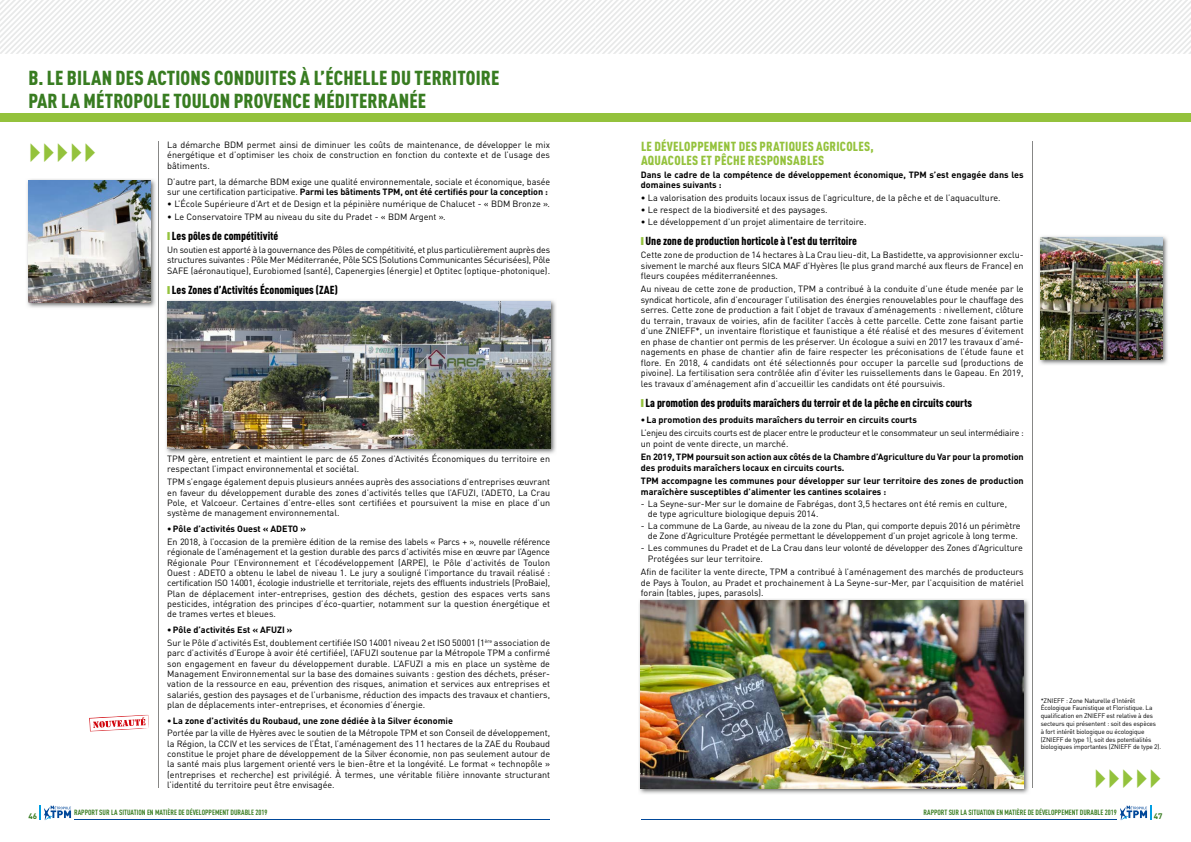
<style>
.page{position:relative;width:1191px;height:842px;background:#fff}
.page>*{position:absolute;margin:0;border:0;box-sizing:border-box;transform-origin:0 0}
.t1{font:900 condensed 20px/23px "DIN Pro";letter-spacing:.01em;color:#387c21}
.t2{font:900 condensed 13px/14px "DIN Pro";letter-spacing:.02em;color:#94c23c}
.t3{font:900 condensed 11.5px "DIN Pro";color:#000}
.t4{font:9px/10.3px "DIN Pro";color:#000;text-align:justify}
.t5{font:700 9px/10.5px "DIN Pro";color:#000}
.t6{font:9px/10.5px "DIN Pro";letter-spacing:-.02em;color:#000}
.t7{font:700 8px "DIN Pro";color:#387c21}
.t8{font:700 condensed 7.5px "DIN Pro";color:#387c21}
.t9{font:6.5px/7.8px "DIN Pro";letter-spacing:-.02em;color:#000}
.s1{font-weight:700}
</style>
<div class="page">
<hr style="left:641px;top:819px;width:475px;height:1px;background:#004799">
<svg style="left:1119px;top:805px;width:32px;height:15px"></svg>
<div style="left:595px;top:113px;width:596px;height:9px;background:#94c23c"></div>
<hr style="left:1032px;top:142px;width:1px;height:646px;background:#878786">
<hr style="left:75px;top:819px;width:475px;height:1px;background:#004799">
<svg style="left:39px;top:805px;width:32px;height:15px"></svg>
<div style="left:0;top:113px;width:595px;height:9px;background:#94c23c"></div>
<hr style="left:158px;top:142px;width:1px;height:646px;background:#878786">
<svg style="left:0;top:0;width:1191px;height:54px"></svg>
<img style="left:639px;top:599px;width:390px;height:195px">
<img style="left:641px;top:601px;width:382px;height:187px">
<img style="left:166px;top:300px;width:390px;height:154px">
<img style="left:167px;top:301px;width:383px;height:148px">
<img style="left:27px;top:179px;width:129px;height:129px">
<img style="left:28px;top:180px;width:122px;height:122px">
<svg style="left:89px;top:715px;width:60px;height:17px"></svg>
<img style="left:1039px;top:236px;width:129px;height:129px">
<img style="left:1040px;top:237px;width:122px;height:122px">
<h1 class="t1" style="left:29px;top:64px;width:472px">B. LE BILAN DES ACTIONS CONDUITES À L’ÉCHELLE DU TERRITOIRE<br>PAR LA MÉTROPOLE TOULON PROVENCE MÉDITERRANÉE</h1>
<p class="t4" style="left:167px;top:139px;width:384px">La démarche BDM permet ainsi de diminuer les coûts de maintenance, de développer le mix énergétique et d’optimiser les choix de construction en fonction du contexte et de l’usage des bâtiments.</p>
<p class="t4" style="left:167px;top:176px;width:384px">D’autre part, la démarche BDM exige une qualité environnementale, sociale et économique, basée sur une certification participative. <span class="s1">Parmi les bâtiments TPM, ont été certifiés pour la conception :</span></p>
<p class="t4" style="left:167px;top:198px;width:384px">• L’École Supérieure d’Art et de Design et la pépinière numérique de Chalucet - « BDM Bronze ».</p>
<p class="t4" style="left:167px;top:210px;width:280px">• Le Conservatoire TPM au niveau du site du Pradet - « BDM Argent ».</p>
<p class="t3" style="left:172px;top:227px;width:108px">Les pôles de compétitivité</p>
<p class="t4" style="left:167px;top:244px;width:384px">Un soutien est apporté à la gouvernance des Pôles de compétitivité, et plus particulièrement auprès des structures suivantes : Pôle Mer Méditerranée, Pôle SCS (Solutions Communicantes Sécurisées), Pôle SAFE (aéronautique), Eurobiomed (santé), Capenergies (énergie) et Optitec (optique-photonique).</p>
<p class="t3" style="left:172px;top:281px;width:167px">Les Zones d’Activités Économiques (ZAE)</p>
<p class="t7" style="left:28px;top:810px;width:10px">46</p>
<p class="t4" style="left:167px;top:452px;width:384px">TPM gère, entretient et maintient le parc de 65 Zones d’Activités Économiques du territoire en respectant l’impact environnemental et sociétal.</p>
<p class="t4" style="left:167px;top:476px;width:384px">TPM s’engage également depuis plusieurs années auprès des associations d’entreprises œuvrant en faveur du développement durable des zones d’activités telles que l’AFUZI, l’ADETO, La Crau Pole, et Valcoeur. Certaines d’entre-elles sont certifiées et poursuivent la mise en place d’un système de management environnemental.</p>
<p class="t5" style="left:167px;top:523px;width:140px">• Pôle d’activités Ouest « ADETO »</p>
<p class="t4" style="left:167px;top:536px;width:384px">En 2018, à l’occasion de la première édition de la remise des labels « Parcs + », nouvelle référence régionale de l’aménagement et la gestion durable des parcs d’activités mise en œuvre par l’Agence Régionale Pour l’Environnement et l’écodéveloppement (ARPE), le Pôle d’activités de Toulon Ouest : ADETO a obtenu le label de niveau 1. Le jury a souligné l’importance du travail réalisé : certification ISO 14001, écologie industrielle et territoriale, rejets des effluents industriels (ProBaie), Plan de déplacement inter-entreprises, gestion des déchets, gestion des espaces verts sans pesticides, intégration des principes d’éco-quartier, notamment sur la question énergétique et de trames vertes et bleues.</p>
<p class="t4" style="left:167px;top:623px;width:384px;line-height:12.6px"><span class="s1">• Pôle d’activités Est « AFUZI »<br></span>Sur le Pôle d’activités Est, doublement certifiée ISO 14001 niveau 2 et ISO 50001 (1<sup>ère</sup> association de</p>
<p class="t4" style="left:167px;top:647px;width:384px">parc d’activités d’Europe à avoir été certifiée), l’AFUZI soutenue par la Métropole TPM a confirmé son engagement en faveur du développement durable. L’AFUZI a mis en place un système de Management Environnemental sur la base des domaines suivants : gestion des déchets, préser&shy;vation de la ressource en eau, prévention des risques, animation et services aux entreprises et salariés, gestion des paysages et de l’urbanisme, réduction des impacts des travaux et chantiers, plan de déplacements inter-entreprises, et économies d’énergie.</p>
<p class="t5" style="left:167px;top:714px;width:287px">• La zone d’activités du Roubaud, une zone dédiée à la Silver économie</p>
<p class="t4" style="left:167px;top:727px;width:384px">Portée par la ville de Hyères avec le soutien de la Métropole TPM et son Conseil de développement, la Région, la CCIV et les services de l’État, l’aménagement des 11 hectares de la ZAE du Roubaud constitue le projet phare de développement de la Silver économie, non pas seulement autour de la santé mais plus largement orienté vers le bien-être et la longévité. Le format « technopôle » (entreprises et recherche) est privilégié. À termes, une véritable filière innovante structurant l’identité du territoire peut être envisagée.</p>
<p class="t8" style="left:74px;top:807px;width:195px">RAPPORT SUR LA SITUATION EN MATIÈRE DE DÉVELOPPEMENT DURABLE 2019</p>
<h2 class="t2" style="left:641px;top:138px;width:234px">LE DÉVELOPPEMENT DES PRATIQUES AGRICOLES,<br>AQUACOLES ET PÊCHE RESPONSABLES</h2>
<p class="t5" style="left:641px;top:169px;width:384px">Dans le cadre de la compétence de développement économique, TPM s’est engagée dans les domaines suivants :</p>
<p class="t4" style="left:641px;top:191px;width:361px">• La valorisation des produits locaux issus de l’agriculture, de la pêche et de l’aquaculture.</p>
<p class="t4" style="left:641px;top:204px;width:188px">• Le respect de la biodiversité et des paysages.</p>
<p class="t4" style="left:641px;top:216px;width:227px">• Le développement d’un projet alimentaire de territoire.</p>
<p class="t3" style="left:645px;top:232px;width:213px">Une zone de production horticole à l’est du territoire</p>
<p class="t4" style="left:641px;top:249px;width:384px">Cette zone de production de 14 hectares à La Crau lieu-dit, La Bastidette, va approvisionner exclu&shy;sivement le marché aux fleurs SICA MAF d’Hyères (le plus grand marché aux fleurs de France) en fleurs coupées méditerranéennes.</p>
<p class="t4" style="left:641px;top:283px;width:384px">Au niveau de cette zone de production, TPM a contribué à la conduite d’une étude menée par le syndicat horticole, afin d’encourager l’utilisation des énergies renouvelables pour le chauffage des serres. Cette zone de production a fait l’objet de travaux d’aménagements : nivellement, clôture du terrain, travaux de voiries, afin de faciliter l’accès à cette parcelle. Cette zone faisant partie d’une ZNIEFF*, un inventaire floristique et faunistique a été réalisé et des mesures d’évitement en phase de chantier ont permis de les préserver. Un écologue a suivi en 2017 les travaux d’amé&shy;nagements en phase de chantier afin de faire respecter les préconisations de l’étude faune et flore. En 2018, 4 candidats ont été sélectionnés pour occuper la parcelle sud (productions de pivoine). La fertilisation sera contrôlée afin d’éviter les ruissellements dans le Gapeau. En 2019, les travaux d’aménagement afin d’accueillir les candidats ont été poursuivis.</p>
<p class="t3" style="left:645px;top:394px;width:328px">La promotion des produits maraîchers du terroir et de la pêche en circuits courts</p>
<p class="t5" style="left:641px;top:413px;width:277px">• La promotion des produits maraîchers du terroir en circuits courts</p>
<p class="t6" style="left:641px;top:427px;width:384px">L’enjeu des circuits courts est de placer entre le producteur et le consommateur un seul intermédiaire : un point de vente directe, un marché.</p>
<p class="t5" style="left:641px;top:451px;width:384px">En 2019, TPM poursuit son action aux côtés de la Chambre d’Agriculture du Var pour la promotion des produits maraîchers locaux en circuits courts.</p>
<p class="t5" style="left:641px;top:474px;width:384px">TPM accompagne les communes pour développer sur leur territoire des zones de production maraîchère susceptibles d’alimenter les cantines scolaires :</p>
<p class="t4" style="left:648px;top:497px;width:360px;text-indent:-7px">- La Seyne-sur-Mer sur le domaine de Fabrégas, dont 3,5 hectares ont été remis en culture, de type agriculture biologique depuis 2014.</p>
<p class="t4" style="left:641px;top:519px;width:381px;text-align:center">- La commune de La Garde, au niveau de la zone du Plan, qui comporte depuis 2016 un périmètre de Zone d’Agriculture Protégée permettant le développement d’un projet agricole à long terme.</p>
<p class="t4" style="left:648px;top:542px;width:376px;text-indent:-7px">- Les communes du Pradet et de La Crau dans leur volonté de développer des Zones d’Agriculture<br>Protégées sur leur territoire.</p>
<p class="t4" style="left:641px;top:566px;width:384px">Afin de faciliter la vente directe, TPM a contribué à l’aménagement des marchés de producteurs de Pays à Toulon, au Pradet et prochainement à La Seyne-sur-Mer, par l’acquisition de matériel forain (tables, jupes, parasols).</p>
<p class="t9" style="left:1040px;top:696px;width:122px">*ZNIEFF : Zone Naturelle d’Intérêt Écologique Faunistique et Floristique. La qualification en ZNIEFF est relative à des secteurs qui présentent : soit des espèces à fort intérêt biologique ou écologique (ZNIEFF de type 1), soit des potentialités biologiques importantes (ZNIEFF de type 2).</p>
<p class="t8" style="left:923px;top:807px;width:195px">RAPPORT SUR LA SITUATION EN MATIÈRE DE DÉVELOPPEMENT DURABLE 2019</p>
<p class="t7" style="left:1154px;top:810px;width:10px">47</p>
</div>
